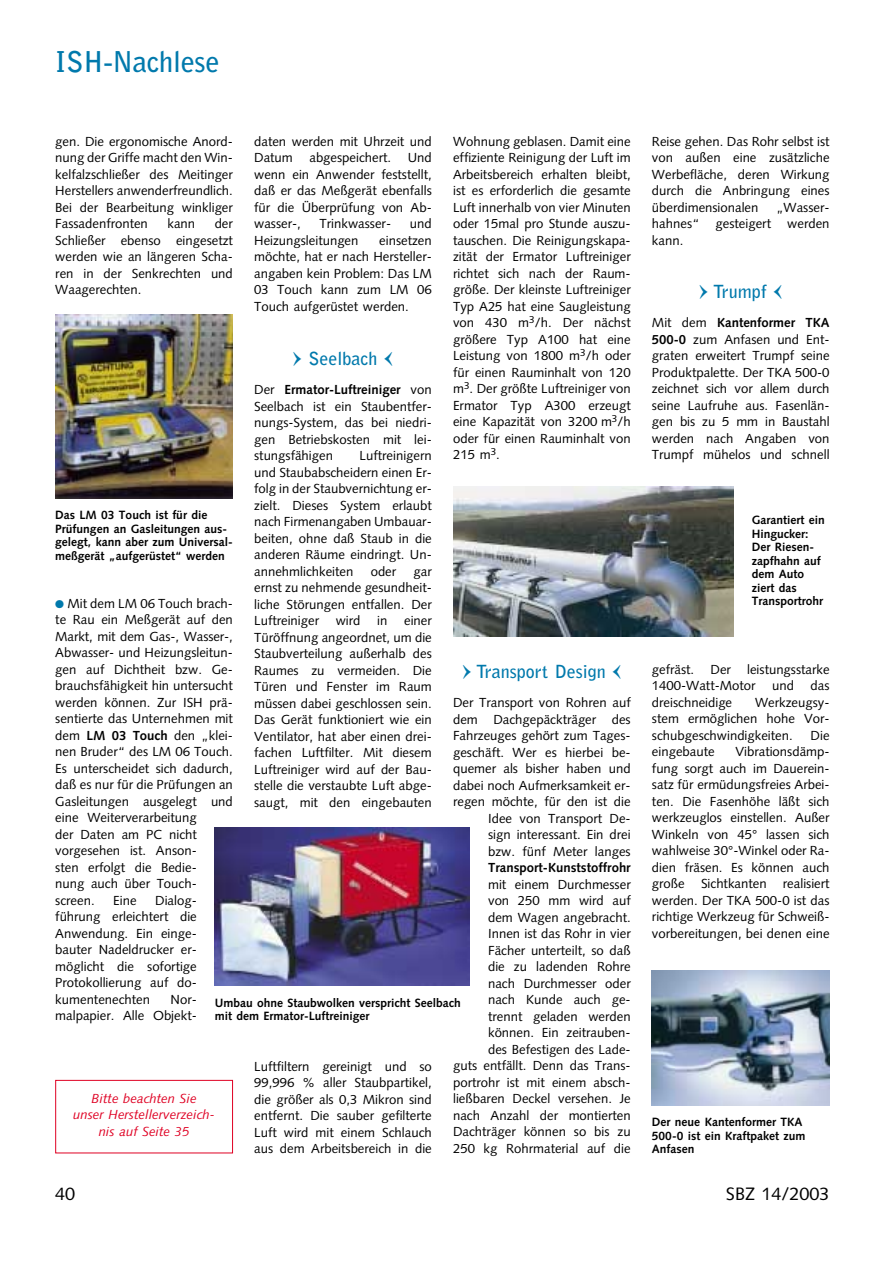
<style>
.page{position:relative;width:893px;height:1263px;background:#fff}
.page>*{position:absolute;margin:0;border:0;box-sizing:border-box;transform-origin:0 0}
.t1{font:700 28.5px "Bell Gothic";letter-spacing:-.01em;color:#0079ac}
.t2{font:700 18px "Bell Gothic";color:#0079ac}
.t3{font:18px "Syntax";color:#000}
.t4{font:13.2px/16.5px "Syntax";color:#000;text-align:justify}
.t5{font:italic 13.2px/16.5px "Syntax";color:#df0023;text-align:center}
.t6{font:700 13.2px "Syntax";color:#000}
.t7{font:700 12px/13.5px "Syntax";color:#000}
.s1{font-weight:700}
.s2{color:#0079ac}
</style>
<div class="page">
<div style="left:55px;top:1080px;width:178px;height:73px;border:1px solid #df0023"></div>
<img style="left:55px;top:315px;width:178px;height:183px">
<img style="left:652px;top:970px;width:177px;height:135px">
<img style="left:215px;top:828px;width:255px;height:157px">
<img style="left:453px;top:487px;width:280px;height:150px">
<h1 class="t1" style="left:55px;top:51px;width:166px">ISH-Nachlese</h1>
<p class="t4" style="left:453px;top:134px;width:179px">Wohnung geblasen. Damit eine effiziente Reinigung der Luft im Arbeitsbereich erhalten bleibt, ist es erforderlich die gesamte Luft innerhalb von vier Minuten oder 15mal pro Stunde auszu&shy;tauschen. Die Reinigungskapa&shy;zität der Ermator Luftreiniger richtet sich nach der Raum&shy;größe. Der kleinste Luftreiniger Typ A25 hat eine Saugleistung von 430 m<sup>3</sup>/h. Der nächst größere Typ A100 hat eine Leistung von 1800 m<sup>3</sup>/h oder für einen Rauminhalt von 120 m<sup>3</sup>. Der größte Luftreiniger von Ermator Typ A300 erzeugt eine Kapazität von 3200 m<sup>3</sup>/h oder für einen Rauminhalt von 215 m<sup>3</sup>.</p>
<p class="t4" style="left:254px;top:134px;width:179px">daten werden mit Uhrzeit und<br>Datum</p>
<p class="t4" style="left:55px;top:134px;width:179px">gen. Die ergonomische Anord&shy;nung der Griffe macht den Win&shy;kelfalzschließer des Meitinger Herstellers anwenderfreundlich.<br>Bei der Bearbeitung winkliger Fassadenfronten</p>
<p class="t4" style="left:254px;top:151px;width:179px;text-indent:153px">Und wenn ein Anwender feststellt, daß er das Meßgerät ebenfalls für die Überprüfung von Ab&shy;wasser-,</p>
<p class="t4" style="left:309px;top:151px;width:83px">abgespeichert.</p>
<p class="t4" style="left:319px;top:217px;width:73px">Trinkwasser-</p>
<p class="t4" style="left:410px;top:217px;width:23px">und</p>
<p class="t4" style="left:254px;top:233px;width:106px">Heizungsleitungen</p>
<p class="t4" style="left:55px;top:217px;width:179px;text-indent:159px">der Schließer ebenso eingesetzt werden wie an längeren Scha&shy;ren in der Senkrechten und Waagerechten.</p>
<p class="t4" style="left:167px;top:217px;width:29px">kann</p>
<p class="t4" style="left:254px;top:233px;width:179px;text-indent:125px">einsetzen möchte, hat er nach Hersteller&shy;angaben kein Problem: Das LM 03 Touch kann zum LM 06<br>Touch aufgerüstet werden.</p>
<h2 class="t2" style="left:308px;top:351px;width:70px">Seelbach</h2>
<p class="t4" style="left:254px;top:383px;width:179px">Der <span class="s1">Ermator-Luftreiniger</span> von Seelbach ist ein Staubentfer&shy;nungs-System, das bei niedri&shy;gen Betriebskosten mit lei&shy;stungsfähigen</p>
<p class="t4" style="left:254px;top:449px;width:179px;text-indent:105px">Luftreinigern und Staubabscheidern einen Er&shy;folg in der Staubvernichtung er&shy;zielt. Dieses System erlaubt nach Firmenangaben Umbauar&shy;beiten, ohne daß Staub in die anderen Räume eindringt. Un&shy;annehmlichkeiten</p>
<p class="t7" style="left:55px;top:510px;width:179px">Das LM 03 Touch ist für die<br>Prüfungen an Gasleitungen aus&shy;gelegt, kann aber zum Universal&shy;meßgerät „aufgerüstet“ werden</p>
<p class="t4" style="left:371px;top:564px;width:27px">oder</p>
<p class="t4" style="left:254px;top:564px;width:179px;text-indent:159px">gar ernst zu nehmende gesundheit&shy;liche Störungen entfallen. Der Luftreiniger</p>
<p class="t4" style="left:55px;top:596px;width:179px;text-align:left"><span class="s2">●</span> Mit dem LM 06 Touch brach&shy;te Rau ein Meßgerät auf den<br>Markt, mit dem Gas-, Wasser-,<br>Abwasser- und Heizungsleitun&shy;gen auf Dichtheit bzw. Ge&shy;brauchsfähigkeit hin untersucht werden können. Zur ISH prä&shy;sentierte das Unternehmen mit dem <span class="s1">LM 03 Touch</span> den „klei&shy;nen Bruder“ des LM 06 Touch.<br>Es unterscheidet sich dadurch, daß es nur für die Prüfungen an<br>Gasleitungen ausgelegt und eine Weiterverarbeitung<br>der Daten am PC nicht vorgesehen ist. Anson-<br>sten erfolgt die Bedie-<br>nung auch über Touch&shy;screen.</p>
<p class="t4" style="left:336px;top:614px;width:26px">wird</p>
<p class="t4" style="left:377px;top:614px;width:12px">in</p>
<p class="t4" style="left:254px;top:614px;width:179px;text-indent:150px">einer Türöffnung angeordnet, um die Staubverteilung außerhalb des Raumes zu vermeiden. Die Türen und Fenster im Raum müssen dabei geschlossen sein.<br>Das Gerät funktioniert wie ein Ventilator, hat aber einen drei&shy;fachen Luftfilter. Mit diesem Luftreiniger wird auf der Bau&shy;stelle die verstaubte Luft abge&shy;saugt, mit den eingebauten</p>
<h2 class="t2" style="left:476px;top:665px;width:131px">Transport Design</h2>
<p class="t4" style="left:453px;top:696px;width:179px;text-align:right">Der Transport von Rohren auf dem Dachgepäckträger des<br>Fahrzeuges gehört zum Tages&shy;geschäft. Wer es hierbei be&shy;quemer als bisher haben und dabei noch Aufmerksamkeit er&shy;regen möchte, für den ist die<br>Idee von Transport De-<br>sign interessant. Ein drei<br>bzw. fünf Meter langes</p>
<p class="t6" style="left:488px;top:862px;width:144px">Transport-Kunststoffrohr</p>
<p class="t4" style="left:453px;top:877px;width:179px;text-align:right">mit einem Durchmesser<br>von 250 mm wird auf<br>dem Wagen angebracht.<br>Innen ist das Rohr in vier<br>Fächer unterteilt, so daß<br>die zu ladenden Rohre<br>nach Durchmesser oder<br>nach Kunde auch ge&shy;trennt geladen werden können. Ein zeitrauben-<br>des Befestigen des Lade-<br>guts entfällt. Denn das Trans&shy;portrohr ist mit einem absch&shy;ließbaren Deckel versehen. Je nach Anzahl der montierten<br>Dachträger können so bis zu<br>250 kg Rohrmaterial auf die</p>
<p class="t4" style="left:55px;top:893px;width:143px;text-indent:100px">Dialog&shy;führung erleichtert die Anwendung. Ein einge&shy;bauter Nadeldrucker er&shy;möglicht die sofortige Protokollierung auf do&shy;kumentenechten</p>
<p class="t4" style="left:113px;top:893px;width:25px">Eine</p>
<p class="t4" style="left:55px;top:992px;width:143px;text-align:right">Nor-<br>malpapier. Alle Objekt-</p>
<p class="t7" style="left:215px;top:997px;width:247px">Umbau ohne Staubwolken verspricht Seelbach mit dem Ermator-Luftreiniger</p>
<p class="t4" style="left:254px;top:1059px;width:179px">Luftfiltern gereinigt und so 99,996 % aller Staubpartikel, die größer als 0,3 Mikron sind entfernt. Die sauber gefilterte Luft wird mit einem Schlauch aus dem Arbeitsbereich in die</p>
<p class="t5" style="left:73px;top:1091px;width:143px">Bitte beachten Sie<br>unser Herstellerverzeich&shy;nis auf Seite 35</p>
<p class="t4" style="left:652px;top:134px;width:179px">Reise gehen. Das Rohr selbst ist von außen eine zusätzliche Werbefläche, deren Wirkung durch die Anbringung eines überdimensionalen</p>
<p class="t4" style="left:652px;top:200px;width:179px;text-indent:124px">„Wasser&shy;hahnes“ gesteigert werden kann.</p>
<h2 class="t2" style="left:713px;top:285px;width:55px">Trumpf</h2>
<p class="t4" style="left:652px;top:316px;width:179px">Mit dem <span class="s1">Kantenformer TKA 500-0</span> zum Anfasen und Ent&shy;graten erweitert Trumpf seine Produktpalette. Der TKA 500-0 zeichnet sich vor allem durch seine Laufruhe aus. Fasenlän&shy;gen bis zu 5 mm in Baustahl werden nach Angaben von Trumpf mühelos und schnell</p>
<p class="t7" style="left:751px;top:515px;width:74px">Garantiert ein<br>Hingucker:<br>Der Riesen&shy;zapfhahn auf dem Auto ziert das<br>Transportrohr</p>
<p class="t4" style="left:652px;top:662px;width:179px">gefräst. Der leistungsstarke<br>1400-Watt-Motor</p>
<p class="t4" style="left:772px;top:679px;width:23px">und</p>
<p class="t4" style="left:810px;top:679px;width:20px">das</p>
<p class="t4" style="left:652px;top:695px;width:179px;text-indent:103px">Werkzeugsy&shy;stem ermöglichen hohe Vor&shy;schubgeschwindigkeiten.</p>
<p class="t4" style="left:652px;top:695px;width:82px">dreischneidige</p>
<p class="t4" style="left:810px;top:728px;width:20px">Die</p>
<p class="t4" style="left:652px;top:745px;width:179px;text-indent:83px">Vibrationsdämp&shy;fung sorgt auch im Dauerein&shy;satz für ermüdungsfreies Arbei&shy;ten. Die Fasenhöhe läßt sich werkzeuglos einstellen. Außer Winkeln von 45° lassen sich wahlweise 30°-Winkel oder Ra&shy;dien fräsen. Es können auch große Sichtkanten realisiert werden. Der TKA 500-0 ist das richtige Werkzeug für Schweiß&shy;vorbereitungen, bei denen eine</p>
<p class="t4" style="left:652px;top:745px;width:64px">eingebaute</p>
<p class="t7" style="left:652px;top:1116px;width:155px">Der neue Kantenformer TKA<br>500-0 ist ein Kraftpaket zum<br>Anfasen</p>
<h2 class="t3" style="left:55px;top:1186px;width:22px">40</h2>
<h2 class="t3" style="left:726px;top:1186px;width:105px">SBZ 14/2003</h2>
</div>
